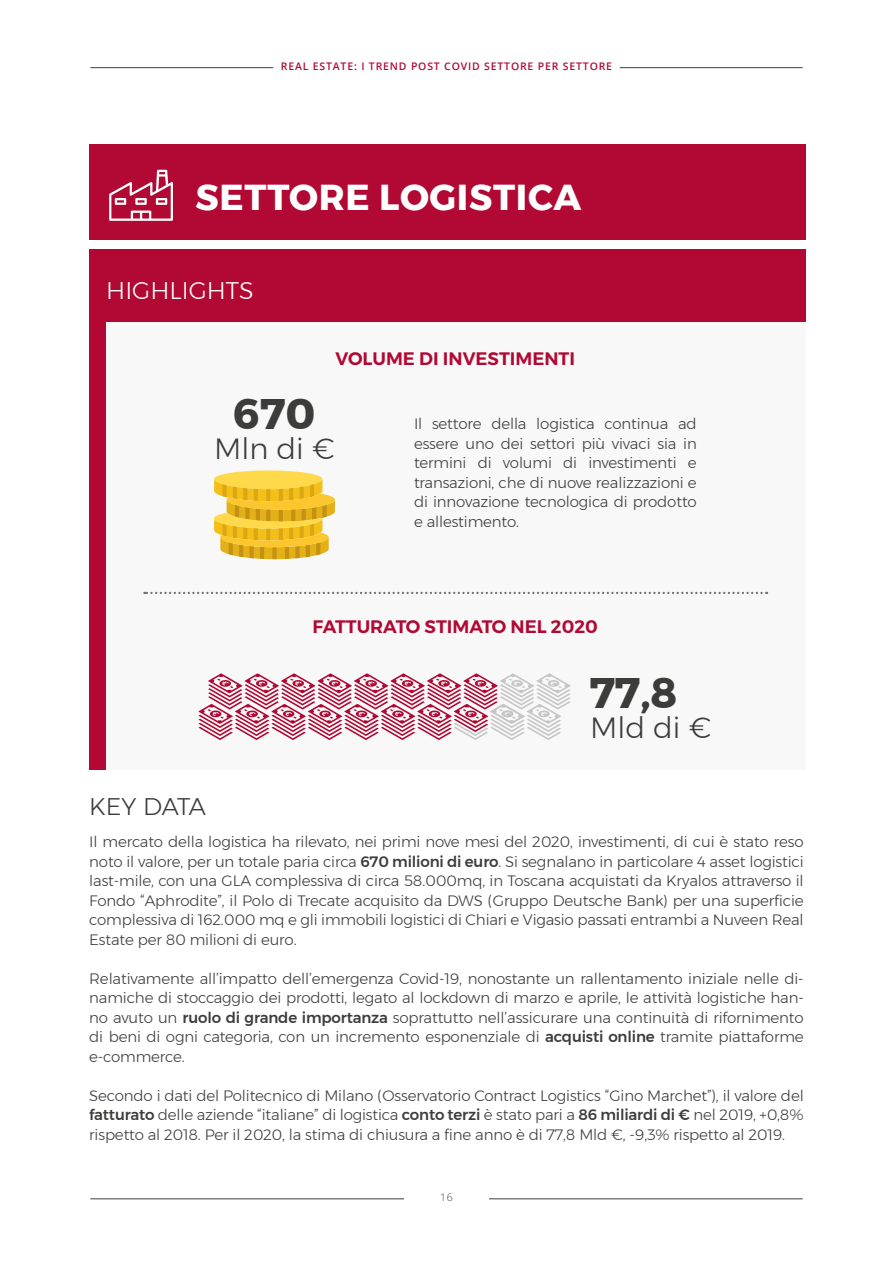
<style>
.page{position:relative;width:893px;height:1263px;background:#fff}
.page>*{position:absolute;margin:0;border:0;box-sizing:border-box;transform-origin:0 0}
.t1{font:700 42.6px "Montserrat";color:#3c3c3b}
.t2{font:700 36px "Montserrat";letter-spacing:.02em;color:#fff}
.t3{font:300 29.1px "Montserrat";color:#3c3c3b}
.t4{font:300 24px "Montserrat";color:#fff}
.t5{font:300 24px "Montserrat";letter-spacing:-.015em;color:#3c3c3b}
.t6{font:600 18px "Montserrat";color:#b10933}
.t7{font:300 15px/19.5px "Montserrat";letter-spacing:-.01em;color:#3c3c3b;text-align:justify}
.t8{font:600 10.5px "Open Sans";letter-spacing:.08em;color:#b10933}
.t9{font:300 10.5px "Open Sans";color:#3c3c3b}
.s1{font-weight:500}
</style>
<div class="page">
<hr style="left:90px;top:67px;width:183px;height:1px;background:#3c3c3b">
<hr style="left:620px;top:67px;width:183px;height:1px;background:#3c3c3b">
<hr style="left:90px;top:1198px;width:314px;height:1px;background:#3c3c3b">
<hr style="left:489px;top:1198px;width:314px;height:1px;background:#3c3c3b">
<div style="left:89px;top:249px;width:717px;height:521px;background:#b10933"></div>
<div style="left:106px;top:322px;width:700px;height:448px;background:#f8f8f8"></div>
<div style="left:89px;top:145px;width:717px;height:95px;background:#b10933"></div>
<svg style="left:109px;top:170px;width:64px;height:51px"></svg>
<svg style="left:144px;top:592px;width:623px;height:2px"></svg>
<div style="left:214px;top:470px;width:108px;height:19px;background:#ffd94a;border-radius:50%"></div>
<svg style="left:214px;top:479px;width:121px;height:80px"></svg>
<svg style="left:198px;top:673px;width:373px;height:67px"></svg>
<p class="t8" style="left:281px;top:59px;width:333px">REAL ESTATE: I TREND POST COVID SETTORE PER SETTORE</p>
<h2 class="t2" style="left:196px;top:168px;width:387px">SETTORE LOGISTICA</h2>
<h3 class="t4" style="left:106px;top:272px;width:149px">HIGHLIGHTS</h3>
<p class="t6" style="left:335px;top:344px;width:241px">VOLUME DI INVESTIMENTI</p>
<h1 class="t1" style="left:234px;top:379px;width:83px">670</h1>
<h3 class="t3" style="left:214px;top:426px;width:122px">Mln di €</h3>
<p class="t7" style="left:414px;top:414px;width:284px">Il settore della logistica continua ad essere uno dei settori più vivaci sia in termini di volumi di investimenti e transazioni, che di nuove realizzazioni e di innovazione tecnologica di prodotto e allestimento.</p>
<p class="t6" style="left:313px;top:612px;width:287px">FATTURATO STIMATO NEL 2020</p>
<h1 class="t1" style="left:590px;top:659px;width:89px">77,8</h1>
<h3 class="t3" style="left:590px;top:706px;width:123px">Mld di €</h3>
<h3 class="t5" style="left:89px;top:788px;width:118px">KEY DATA</h3>
<p class="t7" style="left:89px;top:832px;width:716px">Il mercato della logistica ha rilevato, nei primi nove mesi del 2020, investimenti, di cui è stato reso noto il valore, per un totale paria circa <span class="s1">670 milioni di euro</span>. Si segnalano in particolare 4 asset logistici last-mile, con una GLA complessiva di circa 58.000mq, in Toscana acquistati da Kryalos attraverso il Fondo “Aphrodite”, il Polo di Trecate acquisito da DWS (Gruppo Deutsche Bank) per una superficie complessiva di 162.000 mq e gli immobili logistici di Chiari e Vigasio passati entrambi a Nuveen Real Estate per 80 milioni di euro.</p>
<p class="t7" style="left:89px;top:968px;width:716px">Relativamente all’impatto dell’emergenza Covid-19, nonostante un rallentamento iniziale nelle di&shy;namiche di stoccaggio dei prodotti, legato al lockdown di marzo e aprile, le attività logistiche han&shy;no avuto un <span class="s1">ruolo di grande importanza</span> soprattutto nell’assicurare una continuità di rifornimento di beni di ogni categoria, con un incremento esponenziale di <span class="s1">acquisti online</span> tramite piattaforme e-commerce.</p>
<p class="t7" style="left:89px;top:1085px;width:716px">Secondo i dati del Politecnico di Milano (Osservatorio Contract Logistics “Gino Marchet”), il valore del <span class="s1">fatturato</span> delle aziende “italiane” di logistica <span class="s1">conto terzi</span> è stato pari a <span class="s1">86 miliardi di €</span> nel 2019, +0,8% rispetto al 2018. Per il 2020, la stima di chiusura a fine anno è di 77,8 Mld €, -9,3% rispetto al 2019.</p>
<p class="t9" style="left:440px;top:1190px;width:14px">16</p>
</div>
